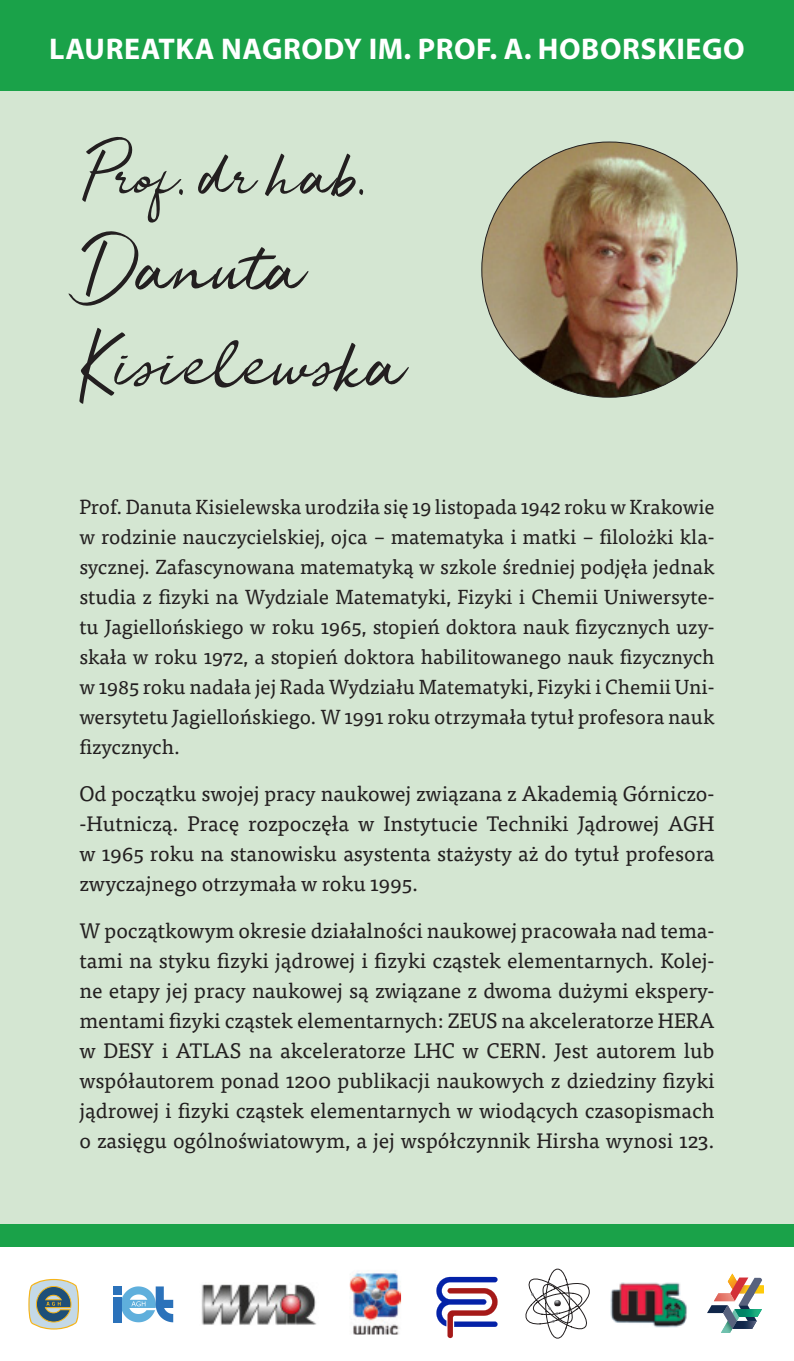
<style>
.page{position:relative;width:794px;height:1361px;background:#fff}
.page>*{position:absolute;margin:0;border:0;box-sizing:border-box;transform-origin:0 0}
.t1{font:64px/96px "Jelytta";letter-spacing:.01em;color:#231f20}
.t2{font:56px "Jelytta";letter-spacing:.01em;color:#231f20}
.t3{font:700 30px "Myriad Pro";letter-spacing:.02em;color:#fff}
.t4{font:21px/30px "Tisa Pro";color:#231f20;text-align:justify}
.t5{font:20.4px/30px "Tisa Pro";color:#231f20;text-align:justify}
</style>
<div class="page">
<div style="left:0;top:0;width:794px;height:1230px;background:#d4e6d2"></div>
<div style="left:0;top:1224px;width:794px;height:23px;background:#1aa249"></div>
<img style="left:349px;top:1271px;width:52px;height:63px">
<svg style="left:436px;top:1277px;width:61px;height:61px"></svg>
<svg style="left:525px;top:1268px;width:65px;height:70px"></svg>
<svg style="left:707px;top:1273px;width:57px;height:60px"></svg>
<div style="left:113px;top:1296px;width:8px;height:26px;background:#2b72ba"></div>
<div style="left:113px;top:1286px;width:8px;height:8px;background:#2b72ba"></div>
<svg style="left:121px;top:1286px;width:52px;height:36px"></svg>
<svg style="left:28px;top:1279px;width:51px;height:50px;background:#a4b0a9"></svg>
<img style="left:201px;top:1284px;width:116px;height:41px">
<img style="left:610px;top:1282px;width:77px;height:46px">
<div style="left:0;top:0;width:794px;height:91px;background:#1aa249"></div>
<img style="left:482px;top:142px;width:255px;height:255px;border-radius:128px">
<h3 class="t3" style="left:49px;top:29px;width:697px">LAUREATKA NAGRODY IM. PROF. A. HOBORSKIEGO</h3>
<h2 class="t2" style="left:79px;top:143px;width:286px">Prof. dr hab.</h2>
<h1 class="t1" style="left:79px;top:221px;width:328px">Danuta<br>Kisielewska</h1>
<p class="t5" style="left:79px;top:490px;width:637px">Prof. Danuta Kisielewska urodziła się 19 listopada 1942 roku w Krakowie w rodzinie nauczycielskiej, ojca – matematyka i matki – filolożki kla&shy;sycznej. Zafascynowana matematyką w szkole średniej podjęła jednak studia z fizyki na Wydziale Matematyki, Fizyki i Chemii Uniwersyte&shy;tu Jagiellońskiego w roku 1965, stopień doktora nauk fizycznych uzy&shy;skała w roku 1972, a stopień doktora habilitowanego nauk fizycznych w 1985 roku nadała jej Rada Wydziału Matematyki, Fizyki i Chemii Uni&shy;wersytetu Jagiellońskiego. W 1991 roku otrzymała tytuł profesora nauk fizycznych.</p>
<p class="t4" style="left:79px;top:777px;width:636px">Od początku swojej pracy naukowej związana z Akademią Górniczo--Hutniczą. Pracę rozpoczęła w Instytucie Techniki Jądrowej AGH w 1965 roku na stanowisku asystenta stażysty aż do tytuł profesora zwyczajnego otrzymała w roku 1995.</p>
<p class="t4" style="left:79px;top:914px;width:636px">W początkowym okresie działalności naukowej pracowała nad tema&shy;tami na styku fizyki jądrowej i fizyki cząstek elementarnych. Kolej&shy;ne etapy jej pracy naukowej są związane z dwoma dużymi ekspery&shy;mentami fizyki cząstek elementarnych: ZEUS na akceleratorze HERA w DESY i ATLAS na akceleratorze LHC w CERN. Jest autorem lub współautorem ponad 1200 publikacji naukowych z dziedziny fizyki jądrowej i fizyki cząstek elementarnych w wiodących czasopismach o zasięgu ogólnoświatowym, a jej współczynnik Hirsha wynosi 123.</p>
</div>
